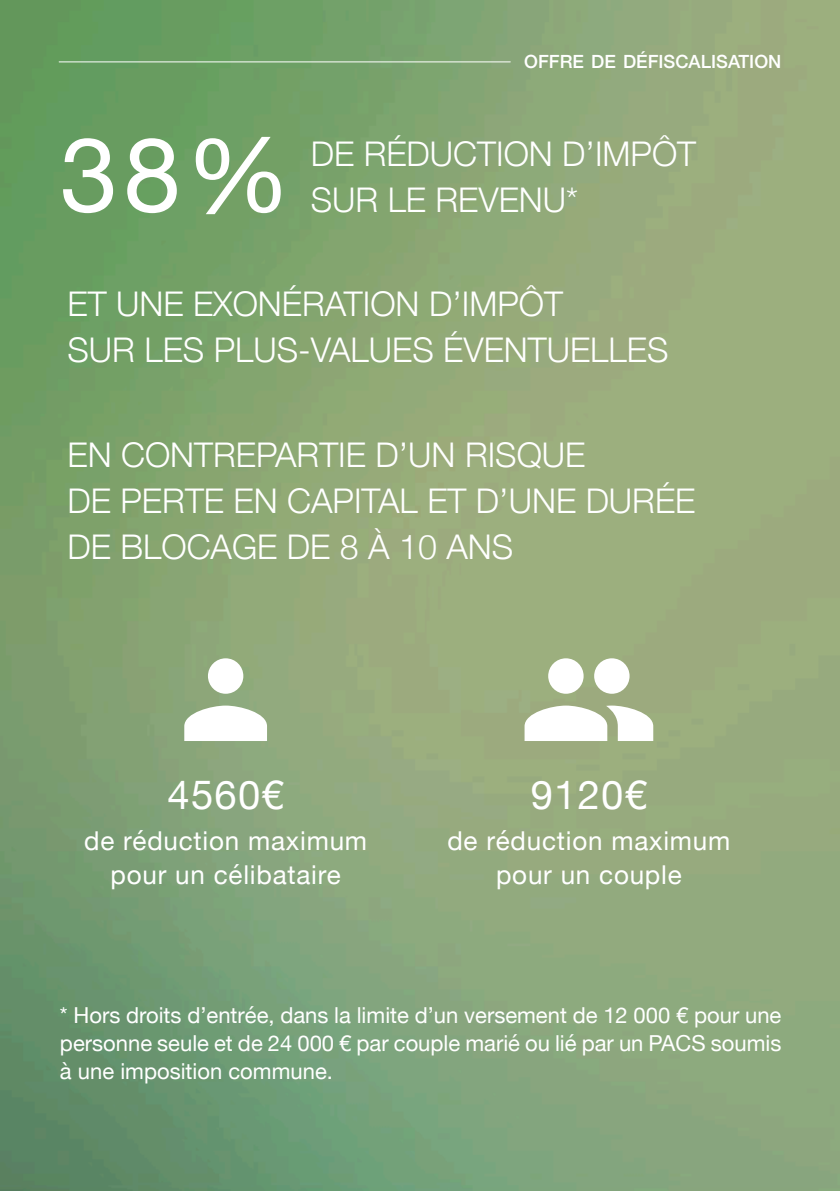
<style>
.page{position:relative;width:840px;height:1191px;background:#fff}
.page>*{position:absolute;margin:0;border:0;box-sizing:border-box;transform-origin:0 0}
.t1{font:104px "Helvetica Neue";color:#fff}
.t2{font:40px "Helvetica Neue";letter-spacing:.03em;color:#fff}
.t3{font:300 34px/46px "Helvetica Neue";color:#fff}
.t4{font:26px/34px "Helvetica Neue";letter-spacing:.03em;color:#fff;text-align:center}
.t5{font:22px/28px "Helvetica Neue";color:#fff;text-align:justify}
.t6{font:500 18.2px "Helvetica Neue";color:#fff}
</style>
<div class="page">
<img style="left:0;top:0;width:839px;height:1191px">
<hr style="left:59px;top:61px;width:451px;height:1px;background:#fff">
<svg style="left:184px;top:658px;width:83px;height:83px"></svg>
<svg style="left:524px;top:658px;width:129px;height:83px"></svg>
<h1 class="t1" style="left:60px;top:100px;width:232px">38%</h1>
<p class="t6" style="left:524px;top:47px;width:258px">OFFRE DE DÉFISCALISATION</p>
<p class="t3" style="left:310px;top:128px;width:387px">DE RÉDUCTION D’IMPÔT<br>SUR LE REVENU*</p>
<p class="t3" style="left:67px;top:278px;width:602px">ET UNE EXONÉRATION D’IMPÔT<br>SUR LES PLUS-VALUES ÉVENTUELLES</p>
<p class="t3" style="left:67px;top:430px;width:629px">EN CONTREPARTIE D’UN RISQUE<br>DE PERTE EN CAPITAL ET D’UNE DURÉE<br>DE BLOCAGE DE 8 À 10 ANS</p>
<p class="t2" style="left:167px;top:765px;width:118px">4560€</p>
<p class="t4" style="left:84px;top:825px;width:284px">de réduction maximum pour un célibataire</p>
<p class="t2" style="left:530px;top:765px;width:118px">9120€</p>
<p class="t4" style="left:447px;top:825px;width:284px">de réduction maximum pour un couple</p>
<p class="t5" style="left:60px;top:1002px;width:722px">* Hors droits d’entrée, dans la limite d’un versement de 12 000 € pour une personne seule et de 24 000 € par couple marié ou lié par un PACS soumis à une imposition commune.</p>
</div>
